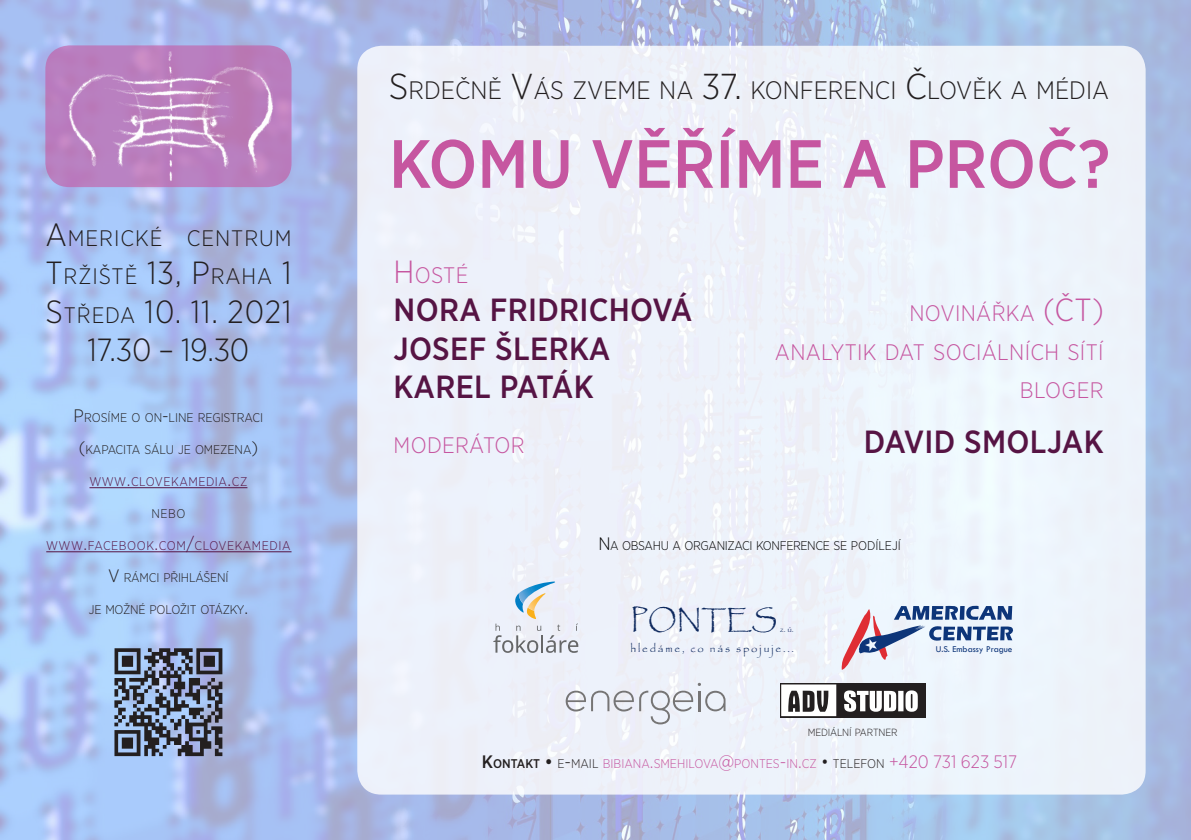
<style>
.page{position:relative;width:1191px;height:840px;background:#fff}
.page>*{position:absolute;margin:0;border:0;box-sizing:border-box;transform-origin:0 0}
.t1{font:500 68px "Gotham Narrow";color:#c656a0}
.t2{font:500 32px "Gotham Narrow";letter-spacing:.01em;color:#561444}
.t3{font:300 32px/38.4px "Gotham Narrow";letter-spacing:.02em;color:#231f20;text-align:center}
.t4{font:26px "Papyrus";color:#0d285d}
.t5{font:300 25.2px "Gotham Narrow";color:#231f20}
.t6{font:300 22.4px "Gotham Narrow";letter-spacing:.015em;color:#c656a0}
.t7{font:300 22.4px/38.4px "Gotham Narrow";letter-spacing:.045em;color:#231f20}
.t8{font:300 12.6px "Gotham Narrow";letter-spacing:-.015em;color:#231f20}
.t9{font:300 12.6px "Gotham Narrow";color:#c656a0}
.t10{font:300 12.6px "Gotham Narrow";letter-spacing:.045em;color:#561444}
.t11{font:300 12.6px "Gotham Narrow";letter-spacing:-.03em;color:#000}
.t12{font:11.2px "Papyrus";letter-spacing:.16em;color:#0d285d}
.t13{font:300 10.4px "Gotham Narrow";letter-spacing:-.015em;color:#231f20}
.t14{font:9.2px "Tw Cen";color:#0d3579}
.t15{font:8.6px "Papyrus";color:#0d285d}
.s1{font-size:32px}
.s2{font-size:22.4px}
.s3{font-size:18px}
.s4{font-size:36px}
.s5{font-weight:500;font-size:18px;color:#231f20}
.s6{font-weight:500;color:#231f20}
.s7{color:#231f20}
.s8{font-size:18px;color:#231f20}
</style>
<div class="page">
<img style="left:0;top:0;width:1191px;height:839px">
<div style="left:357px;top:46px;width:788px;height:748px;background:#edf2fb;border-radius:24px"></div>
<div style="left:45px;top:45px;width:246px;height:142px;background:#b97cbe;border-radius:24px"></div>
<svg style="left:114px;top:648px;width:108px;height:107px;background:#667189"></svg>
<hr style="left:89px;top:487px;width:158px;height:1px;background:#561444">
<hr style="left:46px;top:551px;width:245px;height:1px;background:#561444">
<div style="left:779px;top:682px;width:146px;height:35px;background:#231f20"></div>
<div style="left:781px;top:684px;width:55px;height:31px;background:#fff"></div>
<svg style="left:844px;top:690px;width:73px;height:21px"></svg>
<svg style="left:788px;top:690px;width:40px;height:21px"></svg>
<svg style="left:565px;top:682px;width:160px;height:42px"></svg>
<svg style="left:493px;top:581px;width:85px;height:71px"></svg>
<img style="left:51px;top:37px;width:238px;height:157px">
<svg style="left:841px;top:605px;width:172px;height:64px"></svg>
<p class="t7" style="left:45px;top:218px;width:248px"><span class="s1">A</span>MERICKÉ CENTRUM<br><span class="s1">T</span>RŽIŠTĚ <span class="s1">13, P</span>RAHA <span class="s1">1</span></p>
<p class="t3" style="left:45px;top:291px;width:248px">S<span class="s2">TŘEDA</span> 10. 11. 2021<br>17.30 – 19.30</p>
<p class="t8" style="left:74px;top:409px;width:191px"><span class="s3">P</span>ROSÍME O ON<span class="s3">-</span>LINE REGISTRACI</p>
<p class="t8" style="left:79px;top:441px;width:181px"><span class="s3">(</span>KAPACITA SÁLU JE OMEZENA<span class="s3">)</span></p>
<p class="t10" style="left:89px;top:473px;width:159px">WWW<span class="s3">.</span>CLOVEKAMEDIA<span class="s3">.</span>CZ</p>
<p class="t8" style="left:151px;top:505px;width:36px">NEBO</p>
<p class="t10" style="left:46px;top:537px;width:246px">WWW<span class="s3">.</span>FACEBOOK<span class="s3">.</span>COM<span class="s3">/</span>CLOVEKAMEDIA</p>
<p class="t8" style="left:108px;top:569px;width:122px"><span class="s3">V</span> RÁMCI PŘIH LÁŠENÍ</p>
<p class="t8" style="left:89px;top:601px;width:161px">JE MOŽNÉ POLOŽIT OTÁZKY<span class="s3">.</span></p>
<p class="t5" style="left:389px;top:74px;width:721px"><span class="s4">S</span>RDEČNĚ <span class="s4">V</span>ÁS ZVEME NA <span class="s4">37.</span> KONFERENCI <span class="s4">Č</span>LOVĚK A MÉDIA</p>
<p class="t1" style="left:389px;top:121px;width:723px">KOMU VĚŘÍME A PROČ?</p>
<p class="t6" style="left:393px;top:261px;width:76px"><span class="s1">H</span>OSTÉ</p>
<p class="t2" style="left:393px;top:290px;width:300px">NORA FRIDRICHOVÁ</p>
<p class="t6" style="left:909px;top:300px;width:196px">NOVINÁŘKA <span class="s1">(ČT)</span></p>
<p class="t2" style="left:393px;top:328px;width:218px">JOSEF ŠLERKA</p>
<p class="t6" style="left:775px;top:338px;width:330px">ANALYTIK DAT SOCIÁLNÍCH SÍTÍ</p>
<p class="t2" style="left:393px;top:366px;width:202px">KAREL PATÁK</p>
<p class="t6" style="left:1020px;top:376px;width:85px">BLOGER</p>
<p class="t6" style="left:393px;top:431px;width:132px">MODERÁTOR</p>
<p class="t2" style="left:863px;top:421px;width:242px">DAVID SMOLJAK</p>
<p class="t11" style="left:598px;top:538px;width:304px"><span class="s3">N</span>A OBSAHU A ORGANIZACI KONFERENCE SE PODÍLEJÍ</p>
<p class="t4" style="left:631px;top:603px;width:148px">PONTES</p>
<p class="t15" style="left:780px;top:623px;width:15px">z. ú.</p>
<p class="t12" style="left:630px;top:640px;width:165px">hledáme, co nás spojuje...</p>
<p class="t14" style="left:936px;top:643px;width:78px">U.S. Embassy Prague</p>
<p class="t13" style="left:807px;top:726px;width:91px">MEDIÁLNÍ PARTNER</p>
<p class="t9" style="left:482px;top:755px;width:537px"><span class="s5">K</span><span class="s6">ONTAKT</span> <span class="s5">•</span> <span class="s7">E</span><span class="s8">-</span><span class="s7">MAIL</span> BIBIANA<span class="s3">.</span>SMEH ILOVA<span class="s3">@</span>PONTES<span class="s3">-</span>IN<span class="s3">.</span>CZ <span class="s8">•</span> <span class="s7">TELEFON</span> <span class="s3">+420 731 623 517</span></p>
</div>
